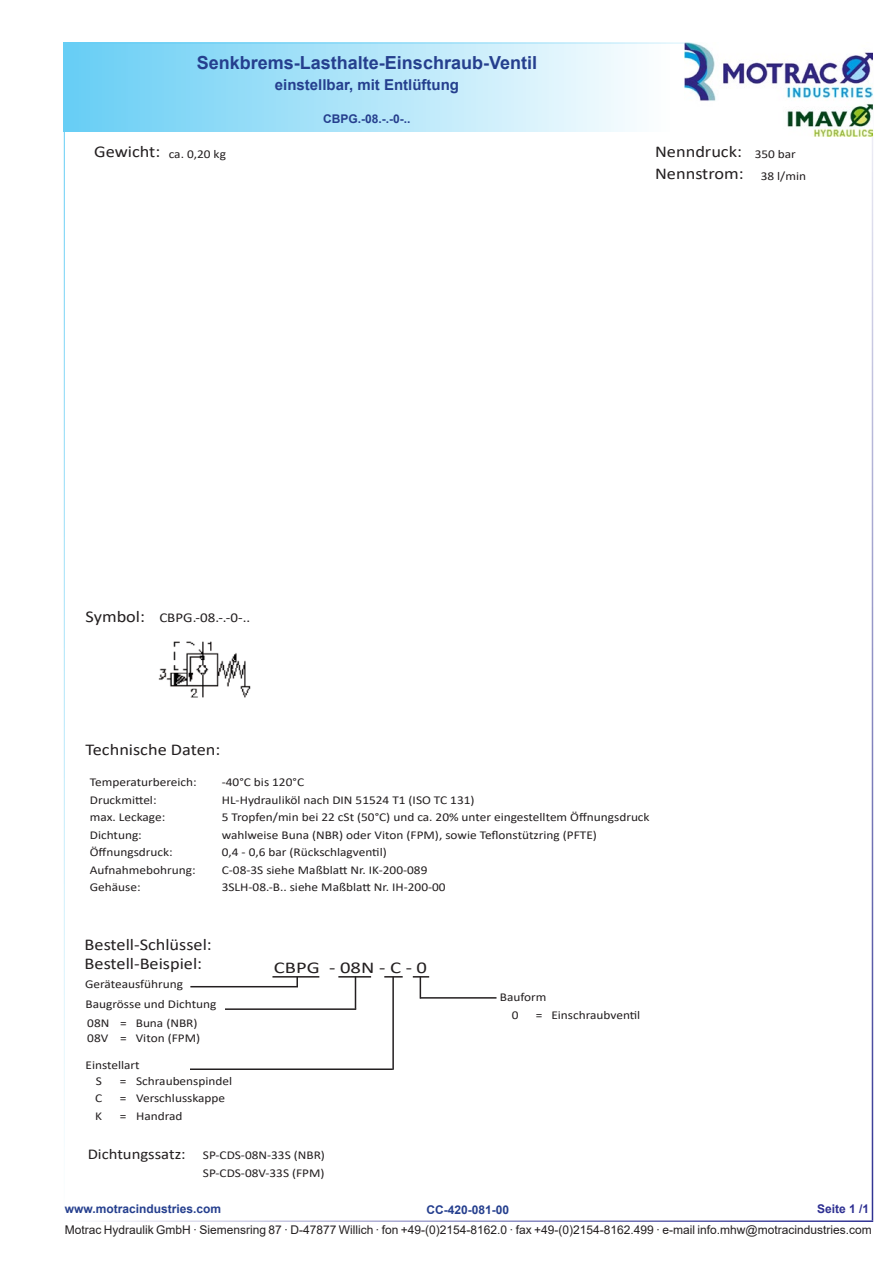
<style>
.page{position:relative;width:893px;height:1263px;background:#fff}
.page>*{position:absolute;margin:0;border:0;box-sizing:border-box;transform-origin:0 0}
.t1{font:700 18px "Arial";color:#253f8e}
.t2{font:16.5px/19.2px "Calibri";color:#231f20;scale:1.11 1}
.t3{font:16.5px "Calibri";color:#231f20;scale:1.25 1}
.t4{font:700 15px "Arial";color:#253f8e}
.t5{font:13.5px "Calibri";color:#231f20;scale:1.11 1}
.t6{font:12px/17.5px "Calibri";color:#231f20;text-align:right;scale:1.11 1}
.t7{font:12px "Arial";color:#231f20}
.t8{font:700 12px "Arial";color:#253f8e}
.t9{font:700 12px "Arial";color:#2e3092}
.s1{font-size:16.5px}
.s2{font-size:12px}
.s3{font-size:15px}
</style>
<div class="page">
<div style="left:64px;top:43px;width:606px;height:89px;background:linear-gradient(to right,#66cef5,#fdfefe)"></div>
<hr style="left:64px;top:43px;width:808px;height:1px;background:#67cef5">
<hr style="left:64px;top:1220px;width:809px;height:2px;background:#2e3092">
<hr style="left:64px;top:43px;width:1px;height:1177px;background:#67cef5">
<hr style="left:872px;top:43px;width:1px;height:1177px;background:#2e3092">
<img style="left:685px;top:43px;width:187px;height:93px">
<hr style="left:253px;top:1101px;width:95px;height:2px;background:#231f20">
<hr style="left:272px;top:976px;width:47px;height:1px;background:#231f20">
<hr style="left:338px;top:976px;width:33px;height:1px;background:#231f20">
<svg style="left:384px;top:976px;width:19px;height:1px"></svg>
<svg style="left:296px;top:977px;width:2px;height:9px"></svg>
<hr style="left:355px;top:976px;width:1px;height:33px;background:#231f20">
<hr style="left:392px;top:977px;width:2px;height:93px;background:#231f20">
<hr style="left:190px;top:986px;width:108px;height:1px;background:#231f20">
<hr style="left:190px;top:1008px;width:166px;height:2px;background:#231f20">
<hr style="left:175px;top:1068px;width:218px;height:2px;background:#231f20">
<svg style="left:253px;top:1101px;width:61px;height:2px"></svg>
<svg style="left:413px;top:976px;width:16px;height:22px"></svg>
<hr style="left:420px;top:997px;width:76px;height:2px;background:#231f20">
<div style="left:86px;top:999px;width:139px;height:18px;background:#fff"></div>
<div style="left:86px;top:1060px;width:104px;height:15px;background:#fff"></div>
<img style="left:158px;top:641px;width:93px;height:57px">
<h1 class="t1" style="left:197px;top:50px;width:342px">Senkbrems-Lasthalte-Einschraub-Ventil</h1>
<p class="t4" style="left:275px;top:75px;width:186px">einstellbar, mit Entlüftung</p>
<p class="t8" style="left:323px;top:110px;width:89px">CBPG.-08.-.-0-..</p>
<p class="t6" style="left:94px;top:145px;width:120px"><span class="s1">Gewicht:</span> ca. 0,20 kg</p>
<h2 class="t2" style="left:655px;top:140px;width:128px;line-height:22.2px">Nenndruck: <span class="s2">350 bar<br></span>Nennstrom:</h2>
<p class="t6" style="left:761px;top:167px;width:42px">38 l/min</p>
<p class="t5" style="left:86px;top:608px;width:150px"><span class="s1">Symbol:</span> CBPG.-08.-.-0-..</p>
<h2 class="t2" style="left:86px;top:739px;width:123px">Technische Daten:</h2>
<p class="t6" style="left:90px;top:773px;width:98px">Temperaturbereich:</p>
<p class="t6" style="left:222px;top:773px;width:76px">-40°C bis 120°C</p>
<p class="t6" style="left:90px;top:791px;width:62px">Druckmittel:</p>
<p class="t6" style="left:222px;top:791px;width:229px">HL-Hydrauliköl nach DIN 51524 T1 (ISO TC 131)</p>
<p class="t6" style="left:90px;top:808px;width:69px">max. Leckage:</p>
<p class="t6" style="left:222px;top:808px;width:387px">5 Tropfen/min bei 22 cSt (50°C) und ca. 20% unter eingestelltem Öffnungsdruck</p>
<p class="t6" style="left:90px;top:826px;width:48px">Dichtung:</p>
<p class="t6" style="left:222px;top:826px;width:339px">wahlweise Buna (NBR) oder Viton (FPM), sowie Teflonstützring (PFTE)</p>
<p class="t6" style="left:90px;top:843px;width:76px">Öffnungsdruck:</p>
<p class="t6" style="left:222px;top:843px;width:150px">0,4 - 0,6 bar (Rückschlagventil)</p>
<p class="t6" style="left:90px;top:861px;width:97px">Aufnahmebohrung:</p>
<p class="t6" style="left:222px;top:861px;width:187px">C-08-3S siehe Maßblatt Nr. IK-200-089</p>
<p class="t6" style="left:90px;top:878px;width:47px">Gehäuse:</p>
<p class="t6" style="left:222px;top:878px;width:203px">3SLH-08.-B.. siehe Maßblatt Nr. IH-200-00</p>
<h2 class="t2" style="left:85px;top:934px;width:116px">Bestell-Schlüssel:<br>Bestell-Beispiel:</h2>
<p class="t6" style="left:85px;top:975px;width:90px">Geräteausführung</p>
<p class="t6" style="left:86px;top:995px;width:119px">Baugrösse und Dichtung</p>
<p class="t6" style="left:87px;top:1015px;width:103px;line-height:15.5px;text-align:left">08N = Buna (NBR)<br>08V = Viton (FPM)</p>
<p class="t6" style="left:86px;top:1056px;width:50px">Einstellart</p>
<p class="t6" style="left:96px;top:1071px;width:7px">S</p>
<p class="t6" style="left:120px;top:1071px;width:103px">= Schraubenspindel</p>
<p class="t6" style="left:95px;top:1089px;width:8px">C</p>
<p class="t6" style="left:120px;top:1089px;width:97px">= Verschlusskappe</p>
<p class="t6" style="left:95px;top:1106px;width:8px">K</p>
<p class="t6" style="left:120px;top:1106px;width:58px">= Handrad</p>
<h2 class="t3" style="left:274px;top:956px;width:124px">CBPG - 08N - C - 0</h2>
<p class="t6" style="left:88px;top:1146px;width:215px"><span class="s3">Dichtungssatz:</span> SP-CDS-08N-33S (NBR)<br>SP-CDS-08V-33S (FPM)</p>
<p class="t6" style="left:500px;top:987px;width:44px">Bauform</p>
<p class="t6" style="left:512px;top:1005px;width:8px">0</p>
<p class="t6" style="left:536px;top:1005px;width:96px">= Einschraubventil</p>
<p class="t8" style="left:65px;top:1201px;width:158px">www.motracindustries.com</p>
<p class="t9" style="left:817px;top:1201px;width:54px">Seite 1 /1</p>
<p class="t7" style="left:65px;top:1221px;width:808px">Motrac Hydraulik GmbH · Siemensring 87 · D-47877 Willich · fon +49-(0)2154-8162.0 · fax +49-(0)2154-8162.499 · e-mail info.mhw@motracindustries.com</p>
<p class="t8" style="left:426px;top:1202px;width:84px">CC-420-081-00</p>
</div>
